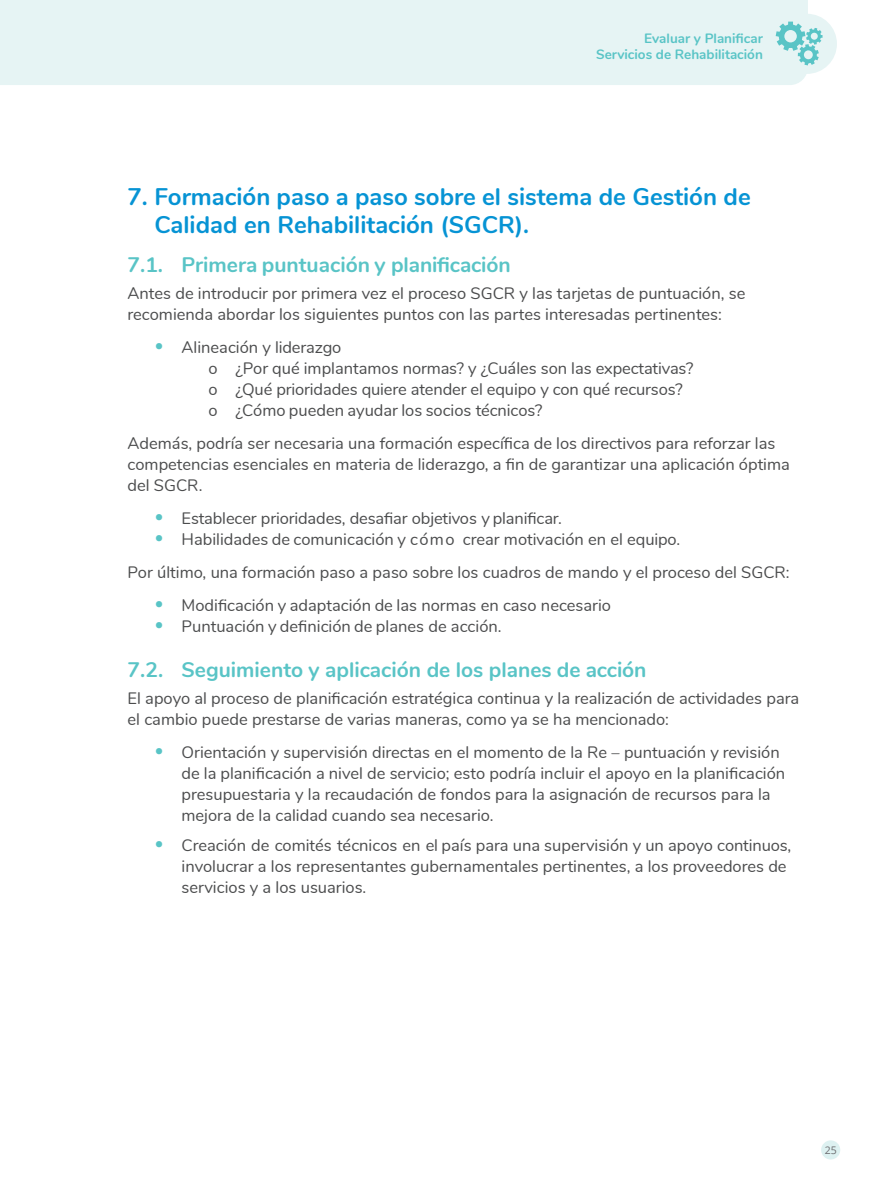
<style>
.page{position:relative;width:893px;height:1191px;background:#fff}
.page>*{position:absolute;margin:0;border:0;box-sizing:border-box;transform-origin:0 0}
.t1{font:700 24px/27.8px "Nunito";color:#0693d4}
.t2{font:700 21px "Nunito";color:#59c4c6}
.t3{font:16.5px/21px "Nunito";color:#4b4c4d}
.t4{font:700 13.5px/16.2px "Nunito";color:#59c4c6;text-align:right}
.t5{font:10.5px "Open Sans";color:#6c6d70}
.s1{font-weight:800;font-size:36px;color:#59c4c6}
</style>
<div class="page">
<div style="left:0;top:0;width:808px;height:85px;background:#e6f4f4"></div>
<div style="left:777px;top:14px;width:60px;height:60px;background:#e6f4f4;border-radius:50%"></div>
<svg style="left:776px;top:22px;width:46px;height:43px"></svg>
<div style="left:821px;top:1140px;width:19px;height:19px;background:#ddf1f1;border-radius:50%"></div>
<p class="t4" style="left:596px;top:29px;width:168px">Evaluar y Planificar<br>Servicios de Rehabilitación</p>
<h1 class="t1" style="left:155px;top:181px;width:598px;text-indent:-27px">7. Formación paso a paso sobre el sistema de Gestión de<br>Calidad en Rehabilitación (SGCR).</h1>
<p class="t2" style="left:128px;top:249px;width:385px">7.1. Primera puntuación y planificación</p>
<p class="t3" style="left:128px;top:282px;width:619px">Antes de introducir por primera vez el proceso SGCR y las tarjetas de puntuación, se recomienda abordar los siguientes puntos con las partes interesadas pertinentes:</p>
<p class="t3" style="left:209px;top:336px;width:486px;text-indent:-54px"><span class="s1">·</span> Alineación y liderazgo<br>o ¿Por qué implantamos normas? y ¿Cuáles son las expectativas? o ¿Qué prioridades quiere atender el equipo y con qué recursos? o ¿Cómo pueden ayudar los socios técnicos?</p>
<p class="t3" style="left:128px;top:432px;width:664px">Además, podría ser necesaria una formación específica de los directivos para reforzar las competencias esenciales en materia de liderazgo, a fin de garantizar una aplicación óptima del SGCR.</p>
<p class="t3" style="left:155px;top:507px;width:527px"><span class="s1">·</span> Establecer prioridades, desafiar objetivos y planificar.<br><span class="s1">·</span> Habilidades de comunicación y cómo crear motivación en el equipo.</p>
<p class="t3" style="left:155px;top:555px;width:637px;line-height:33px;text-indent:-27px">Por último, una formación paso a paso sobre los cuadros de mando y el proceso del SGCR: <span class="s1">·</span> Modificación y adaptación de las normas en caso necesario</p>
<p class="t3" style="left:155px;top:615px;width:349px"><span class="s1">·</span> Puntuación y definición de planes de acción.</p>
<p class="t2" style="left:128px;top:654px;width:520px">7.2. Seguimiento y aplicación de los planes de acción</p>
<p class="t3" style="left:128px;top:687px;width:673px">El apoyo al proceso de planificación estratégica continua y la realización de actividades para el cambio puede prestarse de varias maneras, como ya se ha mencionado:</p>
<p class="t3" style="left:182px;top:741px;width:605px;text-indent:-27px"><span class="s1">·</span> Orientación y supervisión directas en el momento de la Re – puntuación y revisión de la planificación a nivel de servicio; esto podría incluir el apoyo en la planificación presupuestaria y la recaudación de fondos para la asignación de recursos para la mejora de la calidad cuando sea necesario.</p>
<p class="t3" style="left:182px;top:833px;width:611px;text-indent:-27px"><span class="s1">·</span> Creación de comités técnicos en el país para una supervisión y un apoyo continuos, involucrar a los representantes gubernamentales pertinentes, a los proveedores de servicios y a los usuarios.</p>
<p class="t5" style="left:825px;top:1143px;width:14px">25</p>
</div>
